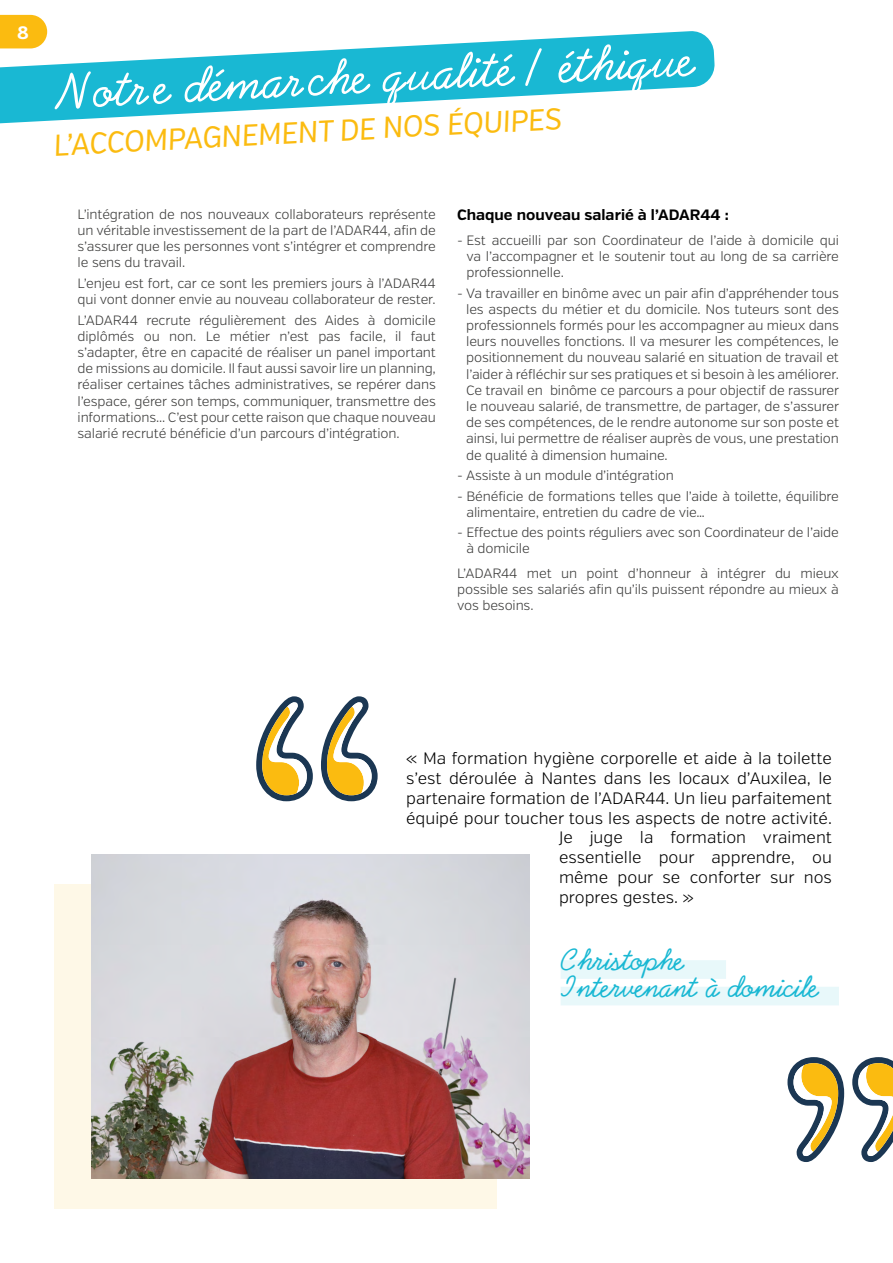
<style>
.page{position:relative;width:893px;height:1263px;background:#fff}
.page>*{position:absolute;margin:0;border:0;box-sizing:border-box;transform-origin:0 0}
.t1{font:53.1px "Abrazo Script SSK";color:#fff}
.t2{font:31.5px/27px "Abrazo Script SSK";color:#19b8d3}
.t3{font:30.15px "Verb Cond";color:#fbbb10}
.t4{font:700 18px "Verb";color:#fff}
.t5{font:300 16.5px "Verb";color:#000}
.t6{font:700 15px "Verb";color:#000}
.t7{font:300 13.5px/16.2px "Verb";letter-spacing:-.01em;color:#3c3c3b;text-align:justify}
</style>
<div class="page">
<div style="left:54px;top:884px;width:443px;height:325px;background:#fef8e7"></div>
<img style="left:91px;top:854px;width:438px;height:324px">
<svg style="left:0;top:15px;width:47px;height:16px"></svg>
<svg style="left:0;top:31px;width:715px;height:93px;fill:#19b8d3"></svg>
<div style="left:561px;top:987px;width:278px;height:18px;background:#e8f8fa"></div>
<div style="left:561px;top:960px;width:165px;height:19px;background:#e8f8fa"></div>
<svg style="left:321px;top:696px;width:57px;height:105px"></svg>
<svg style="left:256px;top:696px;width:57px;height:105px"></svg>
<svg style="left:787px;top:1057px;width:57px;height:105px"></svg>
<svg style="left:852px;top:1057px;width:41px;height:105px"></svg>
<h3 class="t4" style="left:17px;top:22px;width:13px">8</h3>
<h1 class="t1" style="left:52px;top:65px;width:642px;rotate:-3deg">Notre démarche qualité / éthique</h1>
<h3 class="t3" style="left:52px;top:127px;width:510px;rotate:-3deg">L’ACCOMPAGNEMENT DE NOS ÉQUIPES</h3>
<p class="t7" style="left:78px;top:206px;width:360px">L’intégration de nos nouveaux collaborateurs représente un véritable investissement de la part de l’ADAR44, afin de s’assurer que les personnes vont s’intégrer et comprendre le sens du travail.</p>
<p class="t7" style="left:78px;top:275px;width:360px">L’enjeu est fort, car ce sont les premiers jours à l’ADAR44 qui vont donner envie au nouveau collaborateur de rester.</p>
<p class="t7" style="left:78px;top:312px;width:360px">L’ADAR44 recrute régulièrement des Aides à domicile diplômés ou non. Le métier n’est pas facile, il faut s’adapter, être en capacité de réaliser un panel important de missions au domicile. Il faut aussi savoir lire un planning, réaliser certaines tâches administratives, se repérer dans l’espace, gérer son temps, communiquer, transmettre des informations... C’est pour cette raison que chaque nouveau salarié recruté bénéficie d’un parcours d’intégration.</p>
<p class="t6" style="left:457px;top:206px;width:273px">Chaque nouveau salarié à l’ADAR44 :</p>
<p class="t7" style="left:466px;top:232px;width:374px;text-indent:-9px">- Est accueilli par son Coordinateur de l’aide à domicile qui va l’accompagner et le soutenir tout au long de sa carrière professionnelle.</p>
<p class="t7" style="left:466px;top:285px;width:375px;text-indent:-9px">- Va travailler en binôme avec un pair afin d’appréhender tous les aspects du métier et du domicile. Nos tuteurs sont des professionnels formés pour les accompagner au mieux dans leurs nouvelles fonctions. Il va mesurer les compétences, le positionnement du nouveau salarié en situation de travail et l’aider à réfléchir sur ses pratiques et si besoin à les améliorer.<br>Ce travail en binôme ce parcours a pour objectif de rassurer le nouveau salarié, de transmettre, de partager, de s’assurer de ses compétences, de le rendre autonome sur son poste et ainsi, lui permettre de réaliser auprès de vous, une prestation de qualité à dimension humaine.</p>
<p class="t7" style="left:457px;top:467px;width:218px">- Assiste à un module d’intégration</p>
<p class="t7" style="left:466px;top:488px;width:374px;text-indent:-9px">- Bénéficie de formations telles que l’aide à toilette, équilibre alimentaire, entretien du cadre de vie…</p>
<p class="t7" style="left:466px;top:525px;width:374px;text-indent:-9px">- Effectue des points réguliers avec son Coordinateur de l’aide à domicile</p>
<p class="t7" style="left:457px;top:565px;width:383px">L’ADAR44 met un point d’honneur à intégrer du mieux possible ses salariés afin qu’ils puissent répondre au mieux à vos besoins.</p>
<p class="t5" style="left:406px;top:748px;width:427px">« Ma formation hygiène corporelle et aide à la toilette</p>
<p class="t5" style="left:406px;top:768px;width:427px">s’est déroulée à Nantes dans les locaux d’Auxilea, le</p>
<p class="t5" style="left:406px;top:788px;width:427px">partenaire formation de l’ADAR44. Un lieu parfaitement</p>
<p class="t5" style="left:406px;top:808px;width:427px">équipé pour toucher tous les aspects de notre activité.</p>
<p class="t5" style="left:559px;top:828px;width:274px">Je juge la formation vraiment</p>
<p class="t5" style="left:559px;top:847px;width:274px">essentielle pour apprendre, ou</p>
<p class="t5" style="left:559px;top:867px;width:274px">même pour se conforter sur nos</p>
<p class="t5" style="left:559px;top:887px;width:136px">propres gestes. »</p>
<h2 class="t2" style="left:561px;top:948px;width:258px">Christophe<br>Intervenant à domicile</h2>
</div>
